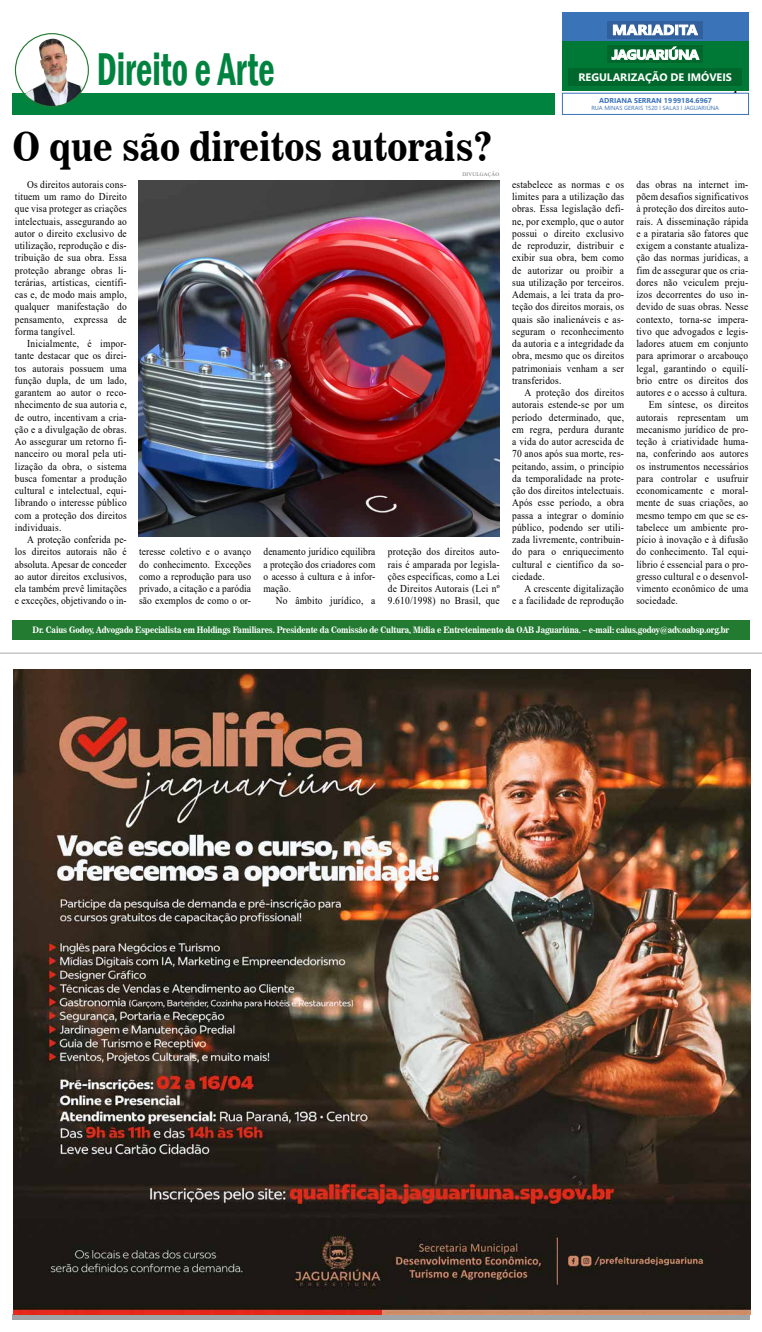
<style>
.page{position:relative;width:762px;height:1332px;background:#fff}
.page>*{position:absolute;margin:0;border:0;box-sizing:border-box;transform-origin:0 0}
.t1{font:600 condensed 47.25px "Franklin Gothic";color:#00833e;scale:.75 1}
.t2{font:39.38px "News 706 BT Bold C";color:#000;scale:.9 1}
.t3{font:13.12px "News 706 BT Bold C";color:#000}
.t4{font:700 10.85px "Leelawadee UI";color:#fff}
.t5{font:10.5px/12.2px "Times New Roman";letter-spacing:.02em;color:#000;text-align:justify;scale:.9 1}
.t6{font:8.75px "News 706 BT Bold C";letter-spacing:-.01em;color:#fff;scale:.9 1}
.t7{font:700 7.17px "Leelawadee UI";color:#3b73b9}
.t8{font:5.95px "Leelawadee UI";color:#3b73b9}
.t9{font:5.25px "Times New Roman";letter-spacing:.035em;color:#6d6e71}
</style>
<div class="page">
<div style="left:12px;top:1314px;width:737px;height:6px;background:#9fa4a6"></div>
<svg style="left:726px;top:81px;width:18px;height:19px"></svg>
<div style="left:562px;top:93px;width:186px;height:21px;background:#fff"></div>
<div style="left:562px;top:93px;width:186px;height:22px;border:1px solid #3b73b9"></div>
<div style="left:562px;top:12px;width:186px;height:29px;background:#3b73b9"></div>
<div style="left:562px;top:41px;width:186px;height:49px;background:#007937"></div>
<svg style="left:607px;top:21px;width:96px;height:18px"></svg>
<div style="left:607px;top:45px;width:96px;height:18px;background:#00672c"></div>
<svg style="left:613px;top:25px;width:84px;height:10px"></svg>
<svg style="left:611px;top:47px;width:88px;height:13px"></svg>
<div style="left:568px;top:68px;width:174px;height:18px;background:#00672c"></div>
<div style="left:12px;top:93px;width:542px;height:22px;background:#00833e"></div>
<img style="left:25px;top:39px;width:59px;height:68px">
<div style="left:15px;top:33px;width:74px;height:74px;border:1px solid #237a31;border-radius:50%"></div>
<div style="left:12px;top:620px;width:737px;height:19px;background:#237a31"></div>
<img style="left:13px;top:669px;width:737px;height:645px">
<img style="left:138px;top:181px;width:361px;height:355px">
<hr style="left:0;top:653px;width:761px;height:1px;background:#a7a9ac">
<h1 class="t1" style="left:97px;top:37px;width:238px">Direito e Arte</h1>
<h2 class="t2" style="left:12px;top:123px;width:535px">O que são direitos autorais?</h2>
<p class="t9" style="left:462px;top:171px;width:38px">DIVULGAÇÃO</p>
<p class="t4" style="left:578px;top:69px;width:155px">REGULARIZAÇÃO DE IMÓVEIS</p>
<p class="t7" style="left:599px;top:95px;width:114px">ADRIANA SERRAN 19 99184.6967</p>
<p class="t8" style="left:591px;top:104px;width:129px">RUA MINAS GERAIS 1520 l SALA3 l JAGUARIÚNA</p>
<p class="t3" style="left:731px;top:82px;width:8px">7</p>
<p class="t5" style="left:15px;top:178px;width:126px;text-indent:12px">Os direitos autorais cons&shy;tituem um ramo do Direito que visa proteger as criações intelectuais, assegurando ao autor o direito exclusivo de utilização, reprodução e dis&shy;tribuição de sua obra. Essa proteção abrange obras li&shy;terárias, artísticas, científi&shy;cas e, de modo mais amplo, qualquer manifestação do pensamento, expressa de forma tangível.</p>
<p class="t5" style="left:15px;top:337px;width:126px;text-indent:12px">Inicialmente, é impor&shy;tante destacar que os direi&shy;tos autorais possuem uma função dupla, de um lado, garantem ao autor o reco&shy;nhecimento de sua autoria e, de outro, incentivam a cria&shy;ção e a divulgação de obras.<br>Ao assegurar um retorno fi&shy;nanceiro ou moral pela uti&shy;lização da obra, o sistema busca fomentar a produção cultural e intelectual, equi&shy;librando o interesse público com a proteção dos direitos individuais.</p>
<p class="t5" style="left:15px;top:533px;width:126px;text-indent:12px">A proteção conferida pe&shy;los direitos autorais não é absoluta. Apesar de conceder ao autor direitos exclusivos, ela também prevê limitações e exceções, objetivando o in-</p>
<p class="t5" style="left:636px;top:178px;width:126px">das obras na internet im-</p>
<p class="t5" style="left:636px;top:190px;width:126px">põem desafios significativos</p>
<p class="t5" style="left:636px;top:202px;width:126px">à proteção dos direitos auto-</p>
<p class="t5" style="left:636px;top:215px;width:126px">rais. A disseminação rápida</p>
<p class="t5" style="left:636px;top:227px;width:126px">e a pirataria são fatores que</p>
<p class="t5" style="left:636px;top:239px;width:126px">exigem a constante atualiza-</p>
<p class="t5" style="left:636px;top:251px;width:126px">ção das normas jurídicas, a</p>
<p class="t5" style="left:636px;top:264px;width:126px">fim de assegurar que os cria-</p>
<p class="t5" style="left:636px;top:276px;width:126px">dores não veiculem preju-</p>
<p class="t5" style="left:636px;top:288px;width:126px">ízos decorrentes do uso in-</p>
<p class="t5" style="left:636px;top:300px;width:126px">devido de suas obras. Nesse</p>
<p class="t5" style="left:636px;top:313px;width:126px">contexto, torna-se impera-</p>
<p class="t5" style="left:636px;top:325px;width:126px">tivo que advogados e legis-</p>
<p class="t5" style="left:636px;top:337px;width:126px">ladores atuem em conjunto</p>
<p class="t5" style="left:636px;top:349px;width:126px">para aprimorar o arcabouço</p>
<p class="t5" style="left:636px;top:362px;width:126px">legal, garantindo o equilí-</p>
<p class="t5" style="left:636px;top:374px;width:126px">brio entre os direitos dos</p>
<p class="t5" style="left:636px;top:386px;width:125px">autores e o acesso à cultura.</p>
<p class="t5" style="left:648px;top:398px;width:112px">Em síntese, os direitos</p>
<p class="t5" style="left:636px;top:411px;width:126px">autorais representam um</p>
<p class="t5" style="left:636px;top:423px;width:126px">mecanismo jurídico de pro-</p>
<p class="t5" style="left:636px;top:435px;width:126px">teção à criatividade huma-</p>
<p class="t5" style="left:636px;top:447px;width:126px">na, conferindo aos autores</p>
<p class="t5" style="left:636px;top:460px;width:126px">os instrumentos necessários</p>
<p class="t5" style="left:636px;top:472px;width:126px">para controlar e usufruir</p>
<p class="t5" style="left:636px;top:484px;width:126px">economicamente e moral-</p>
<p class="t5" style="left:636px;top:496px;width:126px">mente de suas criações, ao</p>
<p class="t5" style="left:636px;top:509px;width:126px">mesmo tempo em que se es-</p>
<p class="t5" style="left:636px;top:521px;width:126px">tabelece um ambiente pro-</p>
<p class="t5" style="left:636px;top:533px;width:126px">pício à inovação e à difusão</p>
<p class="t5" style="left:636px;top:545px;width:126px">do conhecimento. Tal equi-</p>
<p class="t5" style="left:636px;top:558px;width:126px">líbrio é essencial para o pro-</p>
<p class="t5" style="left:636px;top:570px;width:126px">gresso cultural e o desenvol-</p>
<p class="t5" style="left:636px;top:582px;width:126px">vimento econômico de uma</p>
<p class="t5" style="left:636px;top:594px;width:47px">sociedade.</p>
<p class="t6" style="left:33px;top:625px;width:775px">Dr. Caius Godoy, Advogado Especialista em Holdings Familiares. Presidente da Comissão de Cultura, Mídia e Entretenimento da OAB Jaguariúna. – e-mail: caius.godoy@adv.oabsp.org.br</p>
<p class="t5" style="left:512px;top:178px;width:126px">estabelece as normas e os limites para a utilização das obras. Essa legislação defi&shy;ne, por exemplo, que o autor possui o direito exclusivo de reproduzir, distribuir e exibir sua obra, bem como de autorizar ou proibir a sua utilização por terceiros.<br>Ademais, a lei trata da pro&shy;teção dos direitos morais, os quais são inalienáveis e as&shy;seguram o reconhecimento da autoria e a integridade da obra, mesmo que os direitos patrimoniais venham a ser transferidos.</p>
<p class="t5" style="left:512px;top:386px;width:126px;text-indent:12px">A proteção dos direitos autorais estende-se por um período determinado, que, em regra, perdura durante a vida do autor acrescida de 70 anos após sua morte, res&shy;peitando, assim, o princípio da temporalidade na prote&shy;ção dos direitos intelectuais.<br>Após esse período, a obra passa a integrar o domínio público, podendo ser utili&shy;zada livremente, contribuin&shy;do para o enriquecimento cultural e científico da so&shy;ciedade.</p>
<p class="t5" style="left:512px;top:582px;width:126px;text-align:right">A crescente digitalização<br>e a facilidade de reprodução</p>
<p class="t5" style="left:139px;top:545px;width:126px">teresse coletivo e o avanço do conhecimento. Exceções como a reprodução para uso privado, a citação e a paródia são exemplos de como o or-</p>
<p class="t5" style="left:263px;top:545px;width:126px">denamento jurídico equilibra a proteção dos criadores com o acesso à cultura e à infor&shy;mação.</p>
<p class="t5" style="left:388px;top:545px;width:126px">proteção dos direitos auto&shy;rais é amparada por legisla&shy;ções específicas, como a Lei de Direitos Autorais (Lei nº 9.610/1998) no Brasil, que</p>
<p class="t5" style="left:276px;top:594px;width:112px">No âmbito jurídico, a</p>
</div>
